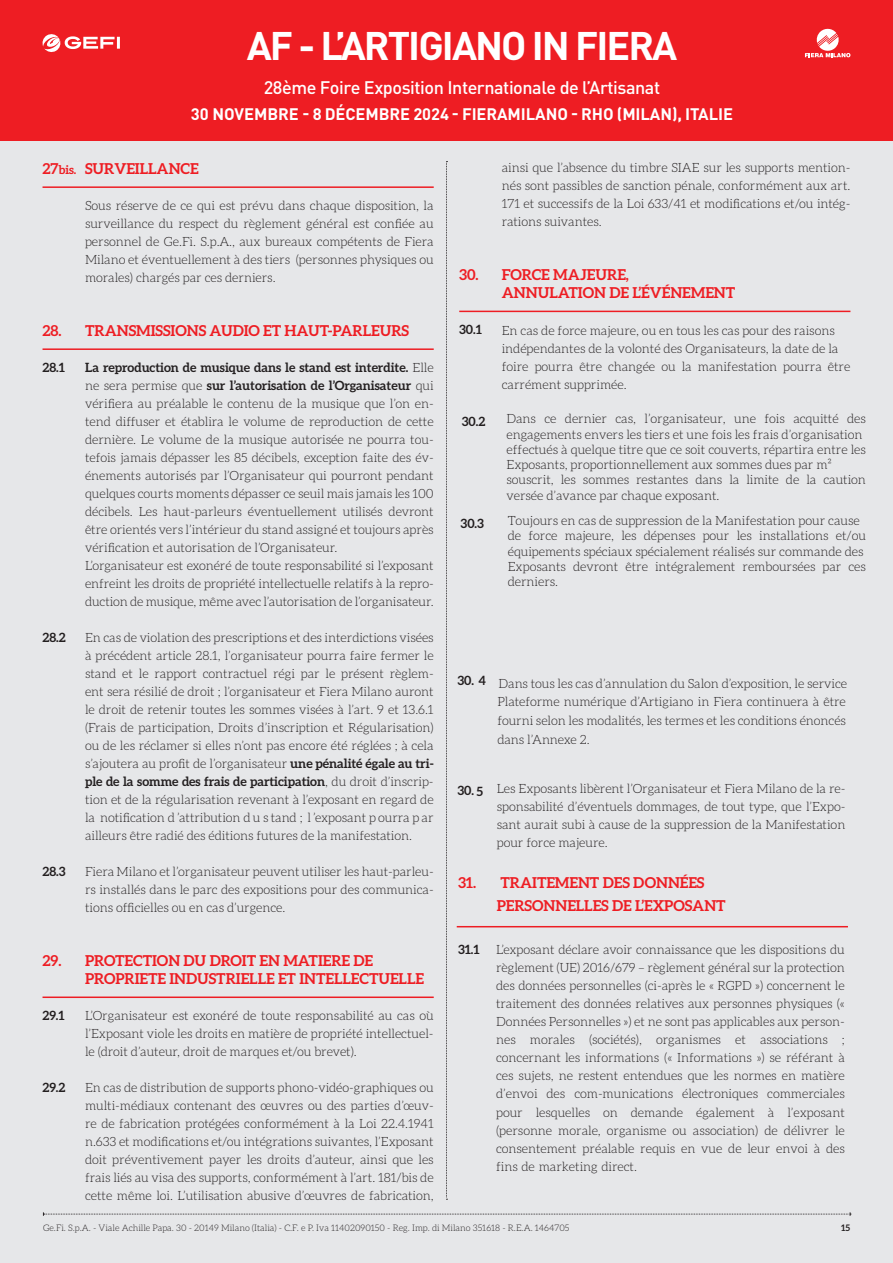
<style>
.page{position:relative;width:893px;height:1263px;background:#e6e7e9}
.page>*{position:absolute;margin:0;border:0;box-sizing:border-box;transform-origin:0 0}
.t1{font:700 39.45px "DIN Pro";letter-spacing:-.05em;color:#fff}
.t2{font:500 18px "DIN Pro";letter-spacing:-.025em;color:#fff}
.t3{font:700 16.5px "DIN Pro";letter-spacing:-.005em;color:#fff}
.t4{font:700 15px/18px "Aleo";letter-spacing:-.005em;color:#ee1d23}
.t5{font:300 12.75px/18px "Aleo";letter-spacing:-.005em;color:#231f20;text-align:justify}
.t6{font:300 12.75px/15.3px "Aleo";letter-spacing:-.005em;color:#221e1f}
.t7{font:700 12.75px "Aleo";letter-spacing:-.005em;color:#231f20}
.t8{font:700 12.75px "Aleo";color:#221e1f}
.t9{font:300 9px "Aleo";color:#231f20}
.t10{font:700 9px "Aleo";color:#231f20}
.s1{font-size:12px}
.s2{font-weight:700}
</style>
<div class="page">
<div style="left:0;top:0;width:893px;height:140px;background:#ee1d23"></div>
<svg style="left:43px;top:1212px;width:808px;height:4px"></svg>
<svg style="left:446px;top:161px;width:1px;height:1039px"></svg>
<svg style="left:42px;top:34px;width:78px;height:18px"></svg>
<svg style="left:805px;top:28px;width:45px;height:29px"></svg>
<hr style="left:43px;top:186px;width:391px;height:2px;background:#ee1d23">
<hr style="left:43px;top:348px;width:391px;height:2px;background:#ee1d23">
<hr style="left:43px;top:996px;width:391px;height:2px;background:#ee1d23">
<hr style="left:459px;top:311px;width:391px;height:1px;background:#ee1d23">
<hr style="left:457px;top:926px;width:391px;height:1px;background:#ee1d23">
<h1 class="t1" style="left:247px;top:13px;width:432px">AF - L’ARTIGIANO IN FIERA</h1>
<h2 class="t2" style="left:264px;top:73px;width:398px">28ème Foire Exposition Internationale de l’Artisanat</h2>
<p class="t3" style="left:191px;top:101px;width:543px">30 NOVEMBRE - 8 DÉCEMBRE 2024 - FIERAMILANO - RHO (MILAN), ITALIE</p>
<p class="t4" style="left:43px;top:160px;width:158px">27<span class="s1">bis.</span> SURVEILLANCE</p>
<p class="t5" style="left:85px;top:197px;width:350px">Sous réserve de ce qui est prévu dans chaque disposition, la surveillance du respect du règlement général est confiée au personnel de Ge.Fi. S.p.A., aux bureaux compétents de Fiera Milano et éventuellement à des tiers (personnes physiques ou morales) chargés par ces derniers.</p>
<p class="t4" style="left:43px;top:322px;width:368px">28. TRANSMISSIONS AUDIO ET HAUT-PARLEURS</p>
<p class="t7" style="left:43px;top:359px;width:24px">28.1</p>
<p class="t5" style="left:85px;top:359px;width:350px;text-align:left"><span class="s2">La reproduction de musique dans le stand est interdite.</span> Elle ne sera permise que <span class="s2">sur l’autorisation de l’Organisateur</span> qui vérifiera au préalable le contenu de la musique que l’on en&shy;tend diffuser et établira le volume de reproduction de cette dernière. Le volume de la musique autorisée ne pourra tou&shy;tefois jamais dépasser les 85 décibels, exception faite des év&shy;énements autorisés par l’Organisateur qui pourront pendant quelques courts moments dépasser ce seuil mais jamais les 100 décibels. Les haut-parleurs éventuellement utilisés devront être orientés vers l’intérieur du stand assigné et toujours après vérification et autorisation de l’Organisateur.<br>L’organisateur est exonéré de toute responsabilité si l’exposant enfreint les droits de propriété intellectuelle relatifs à la repro&shy;duction de musique, même avec l’autorisation de l’organisateur.</p>
<p class="t7" style="left:43px;top:629px;width:25px">28.2</p>
<p class="t5" style="left:85px;top:629px;width:350px">En cas de violation des prescriptions et des interdictions visées à précédent article 28.1, l’organisateur pourra faire fermer le stand et le rapport contractuel régi par le présent règlem&shy;ent sera résilié de droit ; l’organisateur et Fiera Milano auront le droit de retenir toutes les sommes visées à l’art. 9 et 13.6.1 (Frais de participation, Droits d’inscription et Régularisation) ou de les réclamer si elles n’ont pas encore été réglées ; à cela s’ajoutera au profit de l’organisateur <span class="s2">une pénalité égale au tri&shy;ple de la somme des frais de participation</span>, du droit d’inscrip&shy;tion et de la régularisation revenant à l’exposant en regard de la notification d ’attribution d u s tand ; l ’exposant p ourra p ar ailleurs être radié des éditions futures de la manifestation.</p>
<p class="t7" style="left:43px;top:863px;width:24px">28.3</p>
<p class="t5" style="left:85px;top:863px;width:350px">Fiera Milano et l’organisateur peuvent utiliser les haut-parleu&shy;rs installés dans le parc des expositions pour des communica&shy;tions officielles ou en cas d’urgence.</p>
<p class="t4" style="left:85px;top:952px;width:340px;text-indent:-43px">29. PROTECTION DU DROIT EN MATIERE DE<br>PROPRIETE INDUSTRIELLE ET INTELLECTUELLE</p>
<p class="t7" style="left:43px;top:1007px;width:24px">29.1</p>
<p class="t5" style="left:85px;top:1007px;width:350px">L’Organisateur est exonéré de toute responsabilité au cas où l’Exposant viole les droits en matière de propriété intellectuel&shy;le (droit d’auteur, droit de marques et/ou brevet).</p>
<p class="t7" style="left:43px;top:1079px;width:24px">29.2</p>
<p class="t5" style="left:85px;top:1079px;width:350px">En cas de distribution de supports phono-vidéo-graphiques ou multi-médiaux contenant des œuvres ou des parties d’œuv&shy;re de fabrication protégées conformément à la Loi 22.4.1941 n.633 et modifications et/ou intégrations suivantes, l’Exposant doit préventivement payer les droits d’auteur, ainsi que les frais liés au visa des supports, conformément à l’art. 181/bis de cette même loi. L’utilisation abusive d’œuvres de fabrication,</p>
<p class="t5" style="left:502px;top:159px;width:350px">ainsi que l’absence du timbre SIAE sur les supports mention&shy;nés sont passibles de sanction pénale, conformément aux art.<br>171 et successifs de la Loi 633/41 et modifications et/ou intég&shy;rations suivantes.</p>
<p class="t4" style="left:502px;top:266px;width:235px;text-indent:-43px">30. FORCE MAJEURE,<br>ANNULATION DE L’ÉVÉNEMENT</p>
<p class="t7" style="left:459px;top:321px;width:24px">30.1</p>
<p class="t5" style="left:502px;top:323px;width:350px;text-align:left">En cas de force majeure, ou en tous les cas pour des raisons indépendantes de la volonté des Organisateurs, la date de la foire pourra être changée ou la manifestation pourra être carrément supprimée.</p>
<p class="t8" style="left:462px;top:414px;width:25px">30.2</p>
<p class="t8" style="left:461px;top:516px;width:25px">30.3</p>
<p class="t6" style="left:506px;top:412px;width:361px">Dans ce dernier cas, l’organisateur, une fois acquitté des engagements envers les tiers et une fois les frais d’organisation effectués à quelque titre que ce soit couverts, répartira entre les Exposants, proportionnellement aux sommes dues par m² souscrit, les sommes restantes dans la limite de la caution versée d’avance par chaque exposant.</p>
<p class="t6" style="left:508px;top:514px;width:360px">Toujours en cas de suppression de la Manifestation pour cause de force majeure, les dépenses pour les installations et/ou équipements spéciaux spécialement réalisés sur commande des Exposants devront être intégralement remboursées par ces derniers.</p>
<p class="t5" style="left:497px;top:675px;width:351px;line-height:18.6px">Dans tous les cas d’annulation du Salon d’exposition, le service Plateforme numérique d’Artigiano in Fiera continuera à être fourni selon les modalités, les termes et les conditions énoncés dans l’Annexe 2.</p>
<p class="t5" style="left:497px;top:780px;width:350px">Les Exposants libèrent l’Organisateur et Fiera Milano de la re&shy;sponsabilité d’éventuels dommages, de tout type, que l’Expo&shy;sant aurait subi à cause de la suppression de la Manifestation pour force majeure.</p>
<p class="t4" style="left:497px;top:872px;width:231px;line-height:23.2px;text-indent:-39px">31. TRAITEMENT DES DONNÉES<br>PERSONNELLES DE L’EXPOSANT</p>
<p class="t5" style="left:496px;top:941px;width:350px">L’exposant déclare avoir connaissance que les dispositions du règlement (UE) 2016/679 – règlement général sur la protection des données personnelles (ci-après le « RGPD ») concernent le traitement des données relatives aux personnes physiques (« Données Personnelles ») et ne sont pas applicables aux person&shy;nes morales (sociétés), organismes et associations ; concernant les informations (« Informations ») se référant à ces sujets, ne restent entendues que les normes en matière d’envoi des com-munications électroniques commerciales pour lesquelles on demande également à l’exposant (personne morale, organisme ou association) de délivrer le consentement préalable requis en vue de leur envoi à des fins de marketing direct.</p>
<p class="t9" style="left:43px;top:1222px;width:528px">Ge.Fi. S.p.A. - Viale Achille Papa. 30 - 20149 Milano (Italia) - C.F. e P. Iva 11402090150 - Reg. Imp. di Milano 351618 - R.E.A. 1464705</p>
<p class="t10" style="left:841px;top:1222px;width:10px">15</p>
</div>
